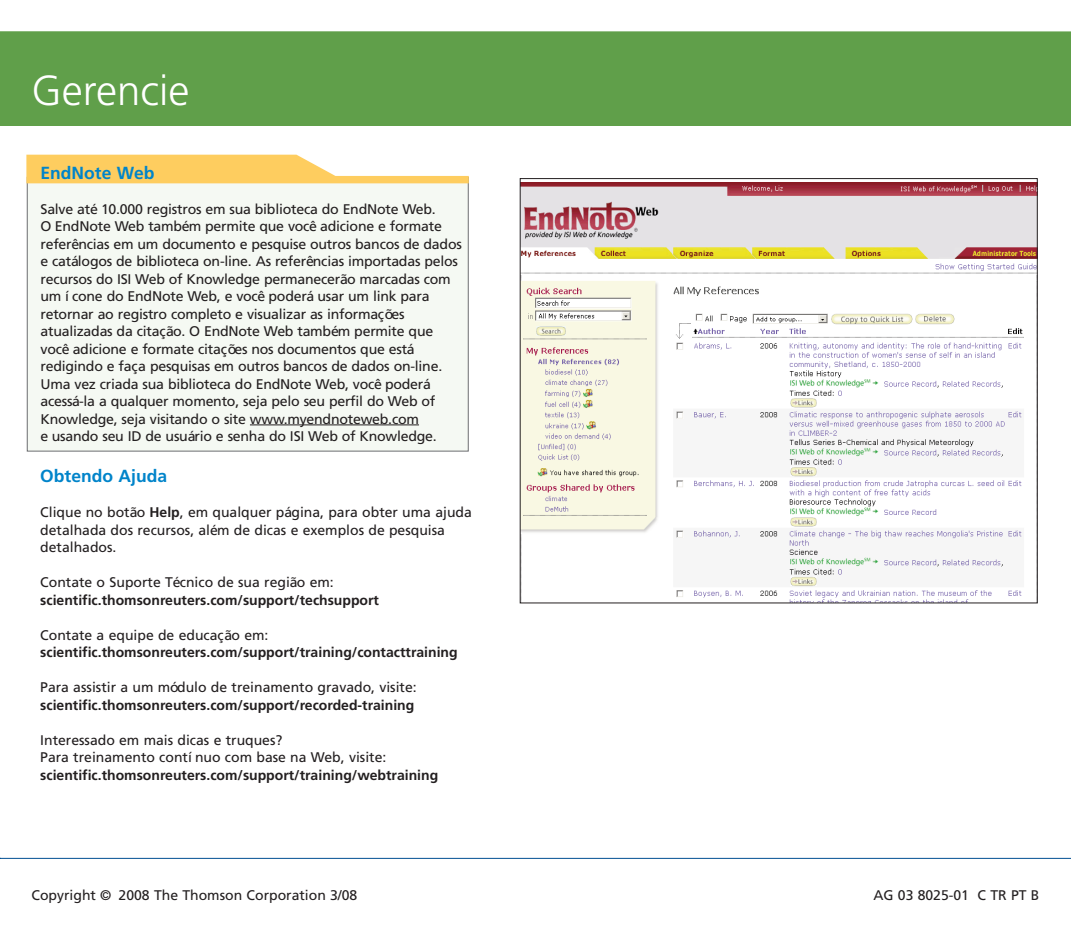
<style>
.page{position:relative;width:1071px;height:945px;background:#fff}
.page>*{position:absolute;margin:0;border:0;box-sizing:border-box;transform-origin:0 0}
.t1{font:300 42px "Frutiger";color:#fff}
.t2{font:700 17.5px "Frutiger";color:#0084ca}
.t3{font:14px/17.5px "Frutiger";letter-spacing:-.015em;color:#231f20}
.t4{font:700 14px "Frutiger";color:#231f20}
.s1{font-weight:700}
</style>
<div class="page">
<div style="left:28px;top:178px;width:440px;height:273px;background:#f5f9f3"></div>
<svg style="left:26px;top:155px;width:443px;height:28px"></svg>
<div style="left:0;top:26px;width:1071px;height:100px;background:#609f4a"></div>
<hr style="left:250px;top:425px;width:169px;height:1px;background:#231f20">
<hr style="left:0;top:858px;width:1071px;height:1px;background:#004f92">
<svg style="left:0;top:26px;width:1071px;height:6px;fill:#fff"></svg>
<img style="left:522px;top:182px;width:514px;height:419px">
<h1 class="t1" style="left:32px;top:74px;width:159px">Gerencie</h1>
<p class="t2" style="left:41px;top:165px;width:115px">EndNote Web</p>
<p class="t3" style="left:41px;top:201px;width:423px">Salve até 10.000 registros em sua biblioteca do EndNote Web.<br>O EndNote Web também permite que você adicione e formate referências em um documento e pesquise outros bancos de dados e catálogos de biblioteca on-line. As referências importadas pelos recursos do ISI Web of Knowledge permanecerão marcadas com um í cone do EndNote Web, e você poderá usar um link para retornar ao registro completo e visualizar as informações atualizadas da citação. O EndNote Web também permite que você adicione e formate citações nos documentos que está redigindo e faça pesquisas em outros bancos de dados on-line.<br>Uma vez criada sua biblioteca do EndNote Web, você poderá acessá-la a qualquer momento, seja pelo seu perfil do Web of Knowledge, seja visitando o site www.myendnoteweb.com<br>e usando seu ID de usuário e senha do ISI Web of Knowledge.</p>
<p class="t2" style="left:40px;top:469px;width:128px">Obtendo Ajuda</p>
<p class="t3" style="left:40px;top:504px;width:433px">Clique no botão <span class="s1">Help</span>, em qualquer página, para obter uma ajuda detalhada dos recursos, além de dicas e exemplos de pesquisa detalhados.</p>
<p class="t3" style="left:40px;top:574px;width:295px">Contate o Suporte Técnico de sua região em:</p>
<p class="t4" style="left:40px;top:594px;width:340px">scientific.thomsonreuters.com/support/techsupport</p>
<p class="t3" style="left:40px;top:627px;width:230px">Contate a equipe de educação em:</p>
<p class="t4" style="left:40px;top:647px;width:419px">scientific.thomsonreuters.com/support/training/contacttraining</p>
<p class="t3" style="left:40px;top:679px;width:378px">Para assistir a um módulo de treinamento gravado, visite:</p>
<p class="t4" style="left:40px;top:699px;width:376px">scientific.thomsonreuters.com/support/recorded-training</p>
<p class="t3" style="left:40px;top:732px;width:348px">Interessado em mais dicas e truques?<br>Para treinamento contí nuo com base na Web, visite:</p>
<p class="t4" style="left:40px;top:769px;width:399px">scientific.thomsonreuters.com/support/training/webtraining</p>
<p class="t3" style="left:32px;top:888px;width:327px">Copyright © 2008 The Thomson Corporation 3/08</p>
<p class="t3" style="left:873px;top:888px;width:168px">AG 03 8025-01 C TR PT B</p>
</div>
